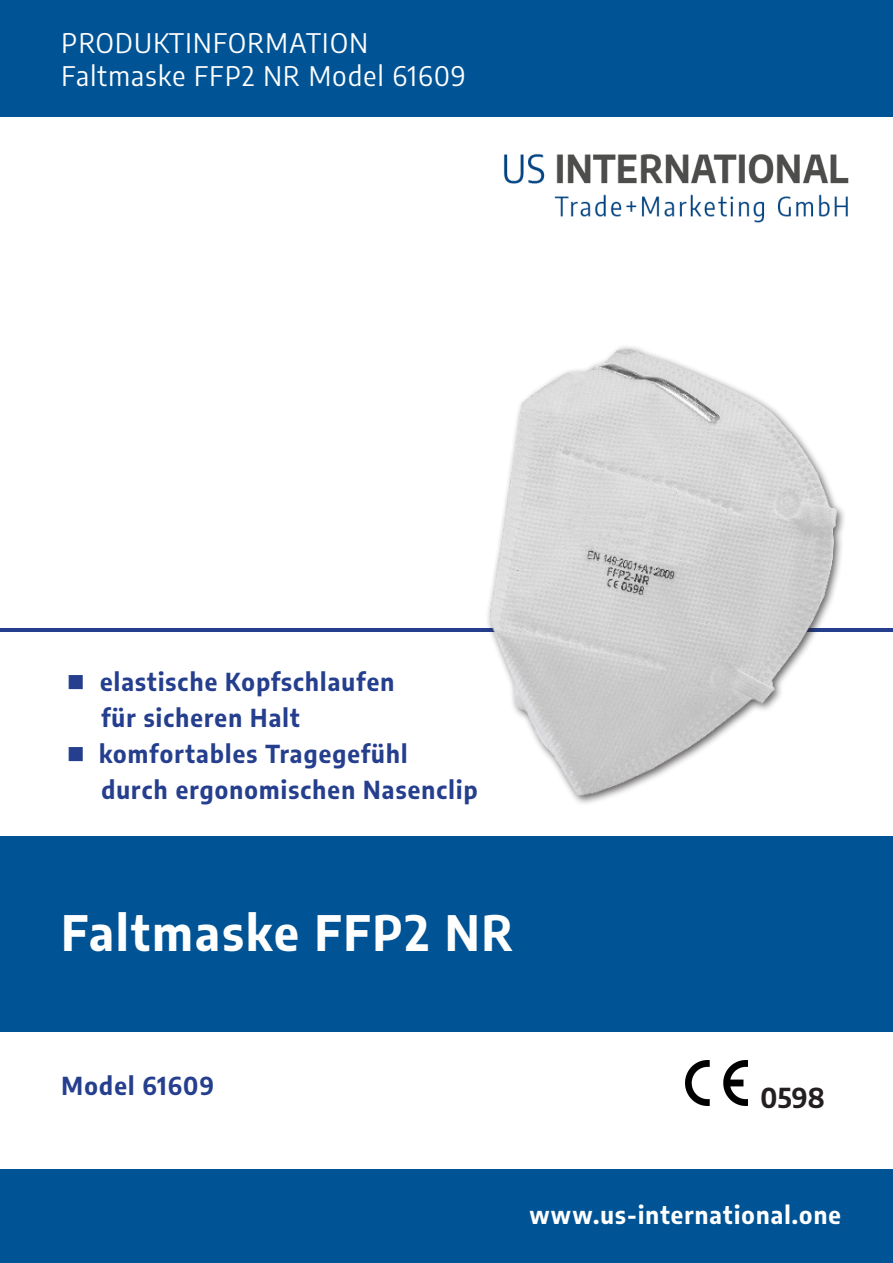
<style>
.page{position:relative;width:893px;height:1263px;background:#fff}
.page>*{position:absolute;margin:0;border:0;box-sizing:border-box;transform-origin:0 0}
.t1{font:700 semi-condensed 47.85px "Encode Sans";letter-spacing:.05em;color:#fff}
.t2{font:semi-condensed 27px "Encode Sans";letter-spacing:.05em;color:#fff}
.t3{font:700 semi-condensed 27px "Encode Sans";color:#231f20}
.t4{font:700 semi-condensed 24.3px "Encode Sans";letter-spacing:.05em;color:#253f8e}
.t5{font:700 semi-condensed 24px "Encode Sans";letter-spacing:.05em;color:#fff}
</style>
<div class="page">
<div style="left:0;top:1169px;width:893px;height:94px;background:#005495"></div>
<hr style="left:0;top:628px;width:893px;height:3px;background:#253f8e">
<img style="left:503px;top:153px;width:346px;height:70px">
<div style="left:0;top:0;width:893px;height:117px;background:#005495"></div>
<div style="left:0;top:836px;width:893px;height:195px;background:#005495"></div>
<img style="left:457px;top:346px;width:416px;height:458px">
<img style="left:685px;top:1061px;width:63px;height:45px">
<p class="t2" style="left:62px;top:24px;width:308px">PRODUKTINFORMATION</p>
<p class="t2" style="left:62px;top:57px;width:406px">Faltmaske FFP2 NR Model 61609</p>
<p class="t4" style="left:67px;top:663px;width:329px">■ elastische Kopfschlaufen</p>
<p class="t4" style="left:101px;top:699px;width:200px">für sicheren Halt</p>
<p class="t4" style="left:67px;top:735px;width:342px">■ komfortables Tragegefühl</p>
<p class="t4" style="left:101px;top:771px;width:378px">durch ergonomischen Nasenclip</p>
<p class="t1" style="left:62px;top:897px;width:453px">Faltmaske FFP2 NR</p>
<p class="t4" style="left:62px;top:1067px;width:154px">Model 61609</p>
<p class="t3" style="left:760px;top:1077px;width:66px">0598</p>
<p class="t5" style="left:529px;top:1197px;width:313px">www.us-international.one</p>
</div>
